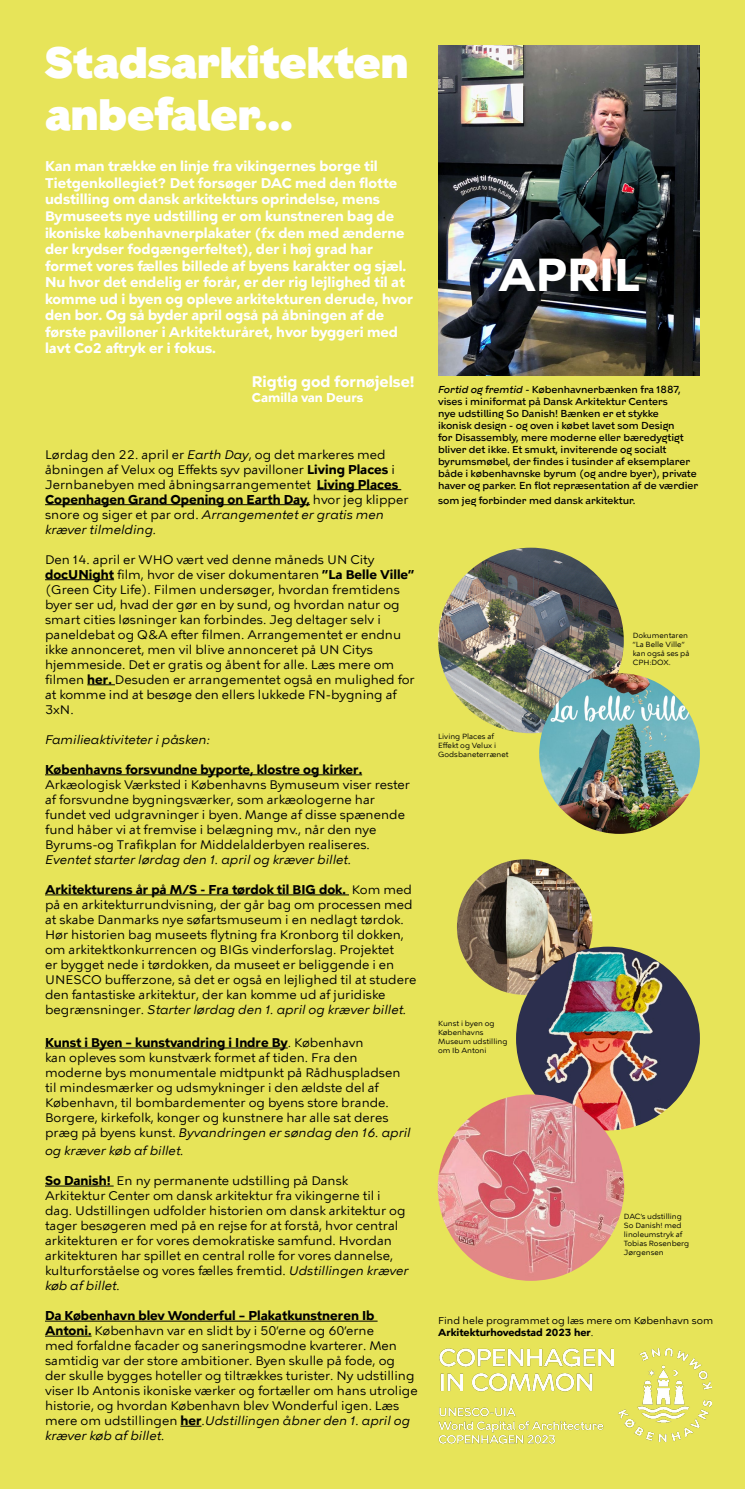
<style>
.page{position:relative;width:745px;height:1489px;background:#fff}
.page>*{position:absolute;margin:0;border:0;box-sizing:border-box;transform-origin:0 0}
.t1{font:700 45px "KBH Tekst";color:#fff}
.t2{font:900 43.75px/52.5px "KBH";color:#fff}
.t3{font:700 15px "KBH Tekst";color:#fff}
.t4{font:700 13.75px/16.5px "KBH Tekst";color:#fff}
.t5{font:12.5px/15px "KBH Tekst";color:#000}
.t6{font:italic 12.5px "KBH Tekst";color:#000}
.t7{font:700 12.5px "KBH Tekst";color:#000}
.t8{font:700 12.5px "KBH Tekst";color:#fff}
.t9{font:500 10px/12px "KBH";color:#000}
.t10{font:10px/12px "KBH Tekst";color:#000}
.t11{font:7.5px/9px "KBH Tekst";color:#000}
.s1{font-style:italic}
.s2{font-weight:700}
</style>
<div class="page">
<div style="left:0;top:0;width:744px;height:1488px;background:#e7e459"></div>
<img style="left:456px;top:859px;width:136px;height:135px;border-radius:68px">
<hr style="left:316px;top:489px;width:85px;height:1px;background:#000">
<hr style="left:45px;top:504px;width:265px;height:1px;background:#000">
<hr style="left:45px;top:579px;width:69px;height:1px;background:#000">
<svg style="left:87px;top:684px;width:28px;height:1px"></svg>
<hr style="left:45px;top:774px;width:317px;height:1px;background:#000">
<hr style="left:45px;top:894px;width:304px;height:1px;background:#000">
<hr style="left:45px;top:1047px;width:242px;height:1px;background:#000">
<hr style="left:45px;top:1185px;width:69px;height:1px;background:#000">
<hr style="left:45px;top:1320px;width:332px;height:1px;background:#000">
<hr style="left:45px;top:1335px;width:47px;height:1px;background:#000">
<svg style="left:180px;top:1425px;width:21px;height:1px"></svg>
<img style="left:438px;top:45px;width:261px;height:330px">
<img style="left:618px;top:1348px;width:93px;height:92px">
<img style="left:438px;top:1348px;width:175px;height:95px">
<img style="left:438px;top:547px;width:185px;height:186px;border-radius:93px">
<img style="left:539px;top:673px;width:160px;height:160px;border-radius:80px">
<img style="left:515px;top:946px;width:184px;height:184px;border-radius:92px">
<img style="left:437px;top:1094px;width:186px;height:186px;border-radius:93px">
<h2 class="t2" style="left:45px;top:37px;width:365px">Stadsarkitekten anbefaler...</h2>
<p class="t4" style="left:45px;top:158px;width:369px">Kan man trække en linje fra vikingernes borge til Tietgenkollegiet? Det forsøger DAC med den flotte udstilling om dansk arkitekturs oprindelse, mens Bymuseets nye udstilling er om kunstneren bag de ikoniske københavnerplakater (fx den med ænderne der krydser fodgængerfeltet), der i høj grad har formet vores fælles billede af byens karakter og sjæl.<br>Nu hvor det endelig er forår, er der rig lejlighed til at komme ud i byen og opleve arkitekturen derude, hvor den bor. Og så byder april også på åbningen af de første pavilloner i Arkitekturåret, hvor byggeri med lavt Co2 aftryk er i fokus.</p>
<p class="t3" style="left:252px;top:372px;width:164px">Rigtig god fornøjelse!</p>
<p class="t8" style="left:252px;top:390px;width:113px">Camilla van Deurs</p>
<h1 class="t1" style="left:498px;top:247px;width:143px">APRIL</h1>
<p class="t9" style="left:438px;top:383px;width:261px"><span class="s1">Fortid og fremtid</span> - Københavnerbænken fra 1887, vises i miniformat på Dansk Arkitektur Centers<br>nye udstilling So Danish! Bænken er et stykke<br>ikonisk design - og oven i købet lavet som Design<br>for Disassembly, mere moderne eller bæredygtigt bliver det ikke. Et smukt, inviterende og socialt byrumsmøbel, der findes i tusinder af eksemplarer både i københavnske byrum (og andre byer), private haver og parker. En flot repræsentation af de værdier</p>
<p class="t9" style="left:438px;top:494px;width:199px">som jeg forbinder med dansk arkitektur.</p>
<p class="t5" style="left:45px;top:446px;width:365px">Lørdag den 22. april er <span class="s1">Earth Day</span>, og det markeres med åbningen af Velux og Effekts syv pavilloner <span class="s2">Living Places</span> i Jernbanebyen med åbningsarrangementet <span class="s2">Living Places Copenhagen Grand Opening on Earth Day,</span> hvor jeg klipper snore og siger et par ord. <span class="s1">Arrangementet er gratis men kræver tilmelding.</span></p>
<p class="t5" style="left:45px;top:551px;width:371px">Den 14. april er WHO vært ved denne måneds UN City <span class="s2">docUNight</span> film, hvor de viser dokumentaren <span class="s2">”La Belle Ville” </span>(Green City Life). Filmen undersøger, hvordan fremtidens byer ser ud, hvad der gør en by sund, og hvordan natur og smart cities løsninger kan forbindes. Jeg deltager selv i paneldebat og Q&amp;A efter filmen. Arrangementet er endnu ikke annonceret, men vil blive annonceret på UN Citys hjemmeside. Det er gratis og åbent for alle. Læs mere om filmen <span class="s2">her.</span> Desuden er arrangementet også en mulighed for at komme ind at besøge den ellers lukkede FN-bygning af 3xN.</p>
<p class="t6" style="left:45px;top:731px;width:166px">Familieaktiviteter i påsken:</p>
<p class="t7" style="left:45px;top:762px;width:318px">Københavns forsvundne byporte, klostre og kirker.</p>
<p class="t5" style="left:45px;top:776px;width:366px">Arkæologisk Værksted i Københavns Bymuseum viser rester af forsvundne bygningsværker, som arkæologerne har fundet ved udgravninger i byen. Mange af disse spænende fund håber vi at fremvise i belægning mv., når den nye Byrums-og Trafikplan for Middelalderbyen realiseres.</p>
<p class="t6" style="left:45px;top:851px;width:308px">Eventet starter lørdag den 1. april og kræver billet.</p>
<p class="t5" style="left:45px;top:881px;width:373px"><span class="s2">Arkitekturens år på M/S - Fra tørdok til BIG dok.</span> Kom med på en arkitekturrundvisning, der går bag om processen med at skabe Danmarks nye søfartsmuseum i en nedlagt tørdok.<br>Hør historien bag museets flytning fra Kronborg til dokken, om arkitektkonkurrencen og BIGs vinderforslag. Projektet<br>er bygget nede i tørdokken, da museet er beliggende i en UNESCO bufferzone, så det er også en lejlighed til at studere den fantastiske arkitektur, der kan komme ud af juridiske begrænsninger. <span class="s1">Starter lørdag den 1. april og kræver billet.</span></p>
<p class="t5" style="left:45px;top:1034px;width:367px"><span class="s2">Kunst i Byen – kunstvandring i Indre By</span>. København<br>kan opleves som kunstværk formet af tiden. Fra den moderne bys monumentale midtpunkt på Rådhuspladsen til mindesmærker og udsmykninger i den ældste del af København, til bombardementer og byens store brande.<br>Borgere, kirkefolk, konger og kunstnere har alle sat deres præg på byens kunst. <span class="s1">Byvandringen er søndag den 16. april</span></p>
<p class="t6" style="left:45px;top:1142px;width:140px">og kræver køb af billet.</p>
<p class="t5" style="left:45px;top:1172px;width:365px"><span class="s2">So Danish!</span> En ny permanente udstilling på Dansk Arkitektur Center om dansk arkitektur fra vikingerne til i dag. Udstillingen udfolder historien om dansk arkitektur og tager besøgeren med på en rejse for at forstå, hvor central arkitekturen er for vores demokratiske samfund. Hvordan arkitekturen har spillet en central rolle for vores dannelse, kulturforståelse og vores fælles fremtid. <span class="s1">Udstillingen kræver køb af billet.</span></p>
<p class="t5" style="left:45px;top:1307px;width:374px"><span class="s2">Da København blev Wonderful – Plakatkunstneren Ib Antoni.</span> København var en slidt by i 50’erne og 60’erne<br>med forfaldne facader og saneringsmodne kvarterer. Men samtidig var der store ambitioner. Byen skulle på fode, og der skulle bygges hoteller og tiltrækkes turister. Ny udstilling viser Ib Antonis ikoniske værker og fortæller om hans utrolige historie, og hvordan København blev Wonderful igen. Læs mere om udstillingen <span class="s2">her</span>.<span class="s1">Udstillingen åbner den 1. april og kræver køb af billet.</span></p>
<p class="t10" style="left:438px;top:1314px;width:276px">Find hele programmet og læs mere om København som<br><span class="s2">Arkitekturhovedstad 2023 her</span>.</p>
<p class="t11" style="left:632px;top:630px;width:58px">Dokumentaren ”La Belle Ville” kan også ses på<br>CPH:DOX.</p>
<p class="t11" style="left:438px;top:731px;width:72px">Living Places af<br>Effekt og Velux i<br>Godsbaneterrænet</p>
<p class="t11" style="left:438px;top:1018px;width:71px">Kunst i byen og<br>Københavns<br>Museum udstilling om Ib Antoni</p>
<p class="t11" style="left:623px;top:1211px;width:67px">DAC’s udstilling<br>So Danish! med linoleumstryk af<br>Tobias Rosenberg<br>Jørgensen</p>
</div>
